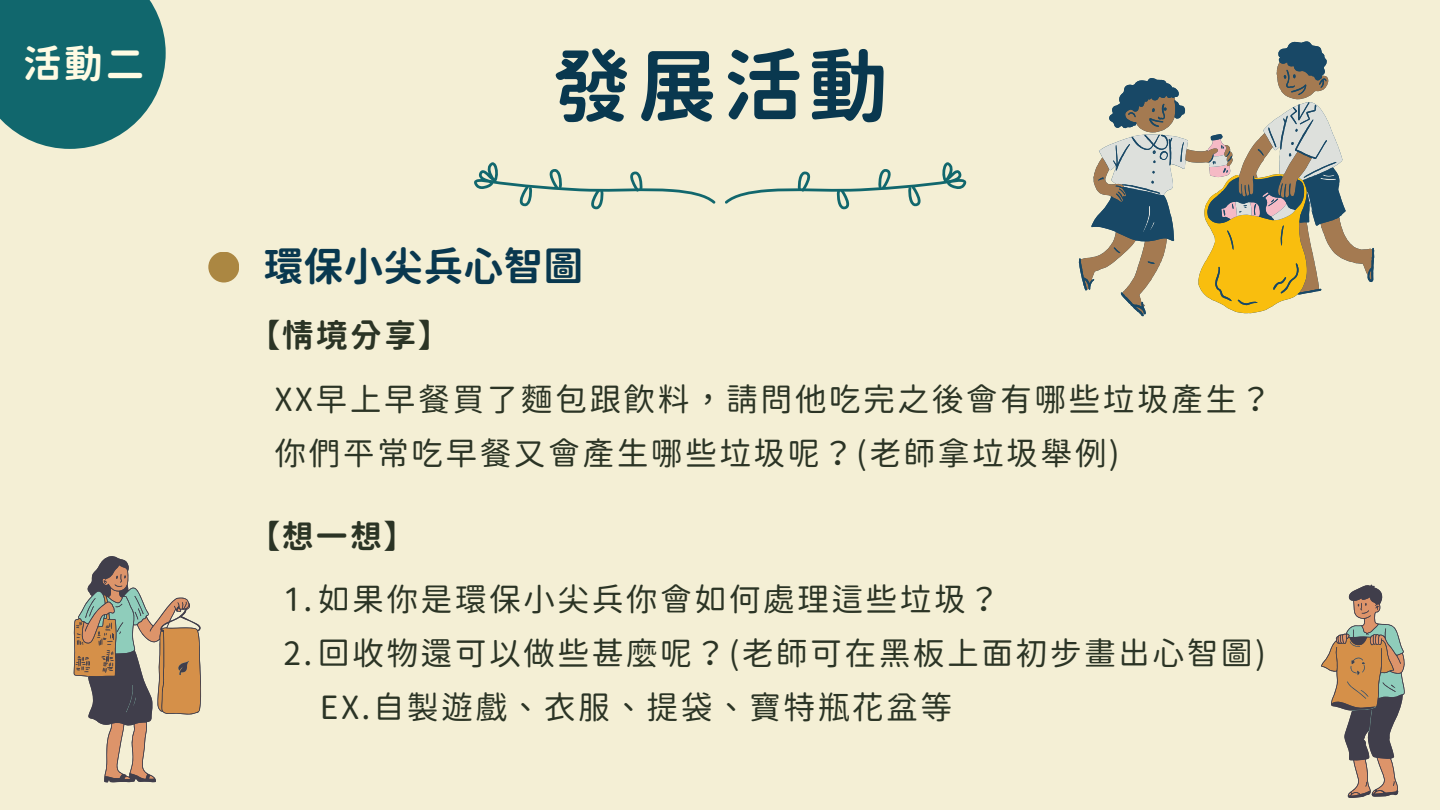
<style>
.page{position:relative;width:1440px;height:810px;background:#f4efd5}
.page>*{position:absolute;margin:0;border:0;box-sizing:border-box;transform-origin:0 0}
.t1{font:80px "Gen Sen Rounded TW B";color:#09384f}
.t2{font:40px "Gen Sen Rounded TW B";color:#09384f}
.t3{font:38.8px "Gen Sen Rounded TW B";color:#fffbe3}
.t4{font:32px "Gen Sen Rounded TW R";letter-spacing:.07em;color:#2b3425}
.t5{font:32px "Gen Sen Rounded TW B";letter-spacing:.07em;color:#2b3425}
</style>
<div class="page">
<svg style="left:474px;top:162px;width:242px;height:47px"></svg>
<svg style="left:725px;top:162px;width:242px;height:47px"></svg>
<svg style="left:0;top:0;width:166px;height:149px;background:#2b7779"></svg>
<div style="left:208px;top:252px;width:31px;height:31px;background:#ab8742;border-radius:50%"></div>
<svg style="left:1079px;top:41px;width:295px;height:275px"></svg>
<svg style="left:74px;top:556px;width:127px;height:227px"></svg>
<svg style="left:1321px;top:584px;width:83px;height:214px"></svg>
<p class="t3" style="left:23px;top:44px;width:123px">活動二</p>
<p class="t1" style="left:552px;top:45px;width:338px">發展活動</p>
<p class="t2" style="left:264px;top:246px;width:321px">環保小尖兵心智圖</p>
<p class="t5" style="left:264px;top:319px;width:173px">【情境分享】</p>
<p class="t4" style="left:274px;top:383px;width:999px">XX早上早餐買了麵包跟飲料，請問他吃完之後會有哪些垃圾產生？</p>
<p class="t4" style="left:274px;top:437px;width:847px">你們平常吃早餐又會產生哪些垃圾呢？(老師拿垃圾舉例)</p>
<p class="t5" style="left:264px;top:520px;width:138px">【想一想】</p>
<p class="t4" style="left:284px;top:583px;width:718px">1.如果你是環保小尖兵你會如何處理這些垃圾？</p>
<p class="t4" style="left:284px;top:637px;width:984px">2.回收物還可以做些甚麼呢？(老師可在黑板上面初步畫出心智圖)</p>
<p class="t4" style="left:320px;top:691px;width:634px">EX.自製遊戲、衣服、提袋、寶特瓶花盆等</p>
</div>
